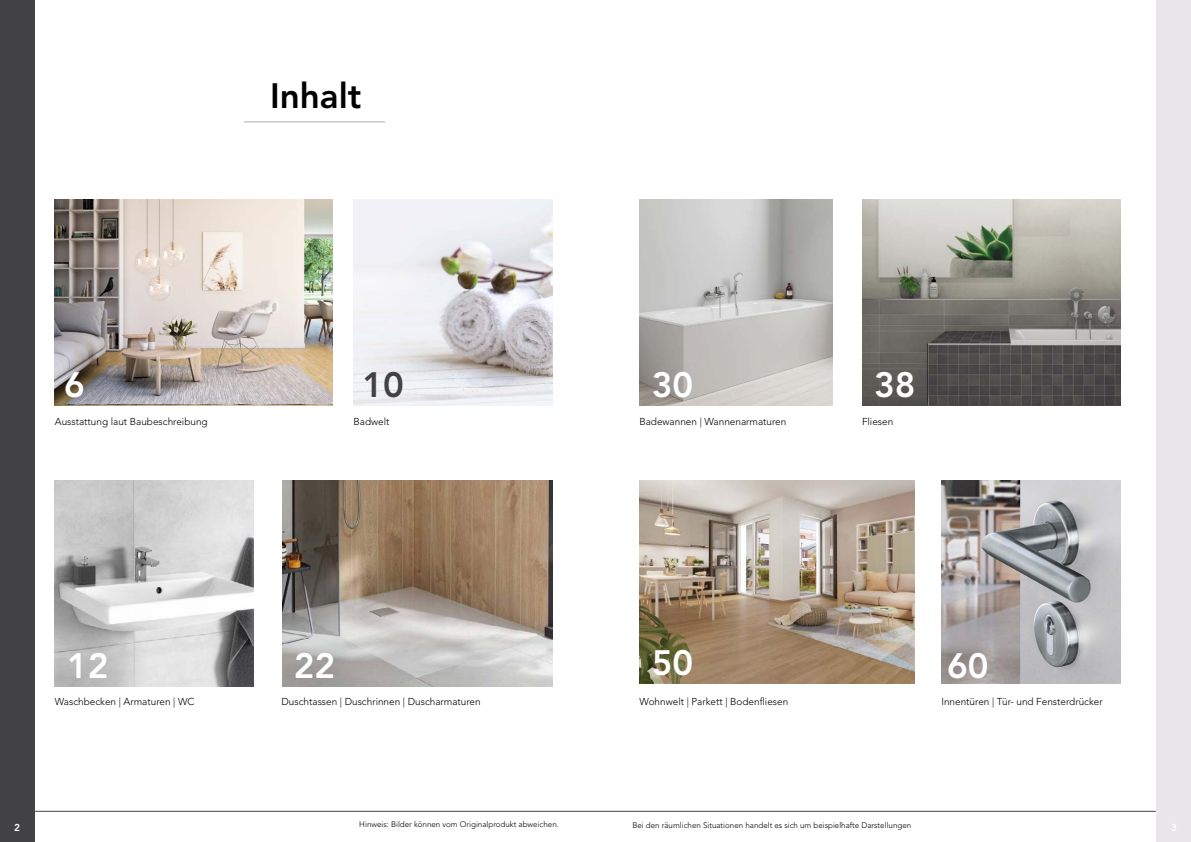
<style>
.page{position:relative;width:1191px;height:842px;background:#fff}
.page>*{position:absolute;margin:0;border:0;box-sizing:border-box;transform-origin:0 0}
.t1{font:800 35px "Avenir LT Std";color:#fff}
.t2{font:800 35px "Avenir LT Std";color:#000}
.t3{font:800 35px "Avenir LT Std";color:#424146}
.t4{font:300 10px "Avenir LT Std";color:#000}
.t5{font:800 10px "Avenir LT Std";color:#fff}
.t6{font:300 8px "Avenir LT Std";color:#000}
</style>
<div class="page">
<img style="left:639px;top:200px;width:194px;height:206px">
<img style="left:862px;top:200px;width:258px;height:206px">
<img style="left:55px;top:480px;width:198px;height:206px">
<img style="left:282px;top:480px;width:270px;height:206px">
<img style="left:941px;top:480px;width:179px;height:203px">
<div style="left:0;top:0;width:34px;height:842px;background:#424146"></div>
<div style="left:1157px;top:0;width:34px;height:842px;background:#e8e6e8"></div>
<hr style="left:244px;top:121px;width:141px;height:1px;background:#b1adaf">
<img style="left:55px;top:200px;width:278px;height:206px">
<img style="left:353px;top:200px;width:199px;height:206px">
<hr style="left:35px;top:811px;width:1120px;height:1px;background:#424146">
<img style="left:639px;top:480px;width:275px;height:203px">
<h1 class="t2" style="left:270px;top:75px;width:93px">Inhalt</h1>
<h1 class="t1" style="left:64px;top:364px;width:22px">6</h1>
<p class="t4" style="left:55px;top:415px;width:154px">Ausstattung laut Baubeschreibung</p>
<h1 class="t3" style="left:362px;top:364px;width:43px">10</h1>
<p class="t4" style="left:353px;top:415px;width:37px">Badwelt</p>
<h1 class="t1" style="left:67px;top:645px;width:43px">12</h1>
<p class="t4" style="left:55px;top:696px;width:141px">Waschbecken | Armaturen | WC</p>
<h1 class="t1" style="left:294px;top:645px;width:43px">22</h1>
<p class="t4" style="left:281px;top:696px;width:201px">Duschtassen | Duschrinnen | Duscharmaturen</p>
<h1 class="t1" style="left:874px;top:364px;width:43px">38</h1>
<h1 class="t1" style="left:651px;top:364px;width:43px">30</h1>
<p class="t4" style="left:639px;top:415px;width:148px">Badewannen | Wannenarmaturen</p>
<p class="t4" style="left:862px;top:415px;width:33px">Fliesen</p>
<h1 class="t1" style="left:651px;top:642px;width:43px">50</h1>
<p class="t4" style="left:639px;top:696px;width:150px">Wohnwelt | Parkett | Bodenfliesen</p>
<h1 class="t1" style="left:947px;top:645px;width:43px">60</h1>
<p class="t4" style="left:941px;top:696px;width:163px">Innentüren | Tür- und Fensterdrücker</p>
<p class="t6" style="left:359px;top:820px;width:201px">Hinweis: Bilder können vom Originalprodukt abweichen.</p>
<p class="t6" style="left:632px;top:821px;width:280px">Bei den räumlichen Situationen handelt es sich um beispielhafte Darstellungen</p>
<p class="t5" style="left:14px;top:822px;width:7px">2</p>
<p class="t5" style="left:1171px;top:822px;width:7px">3</p>
</div>
